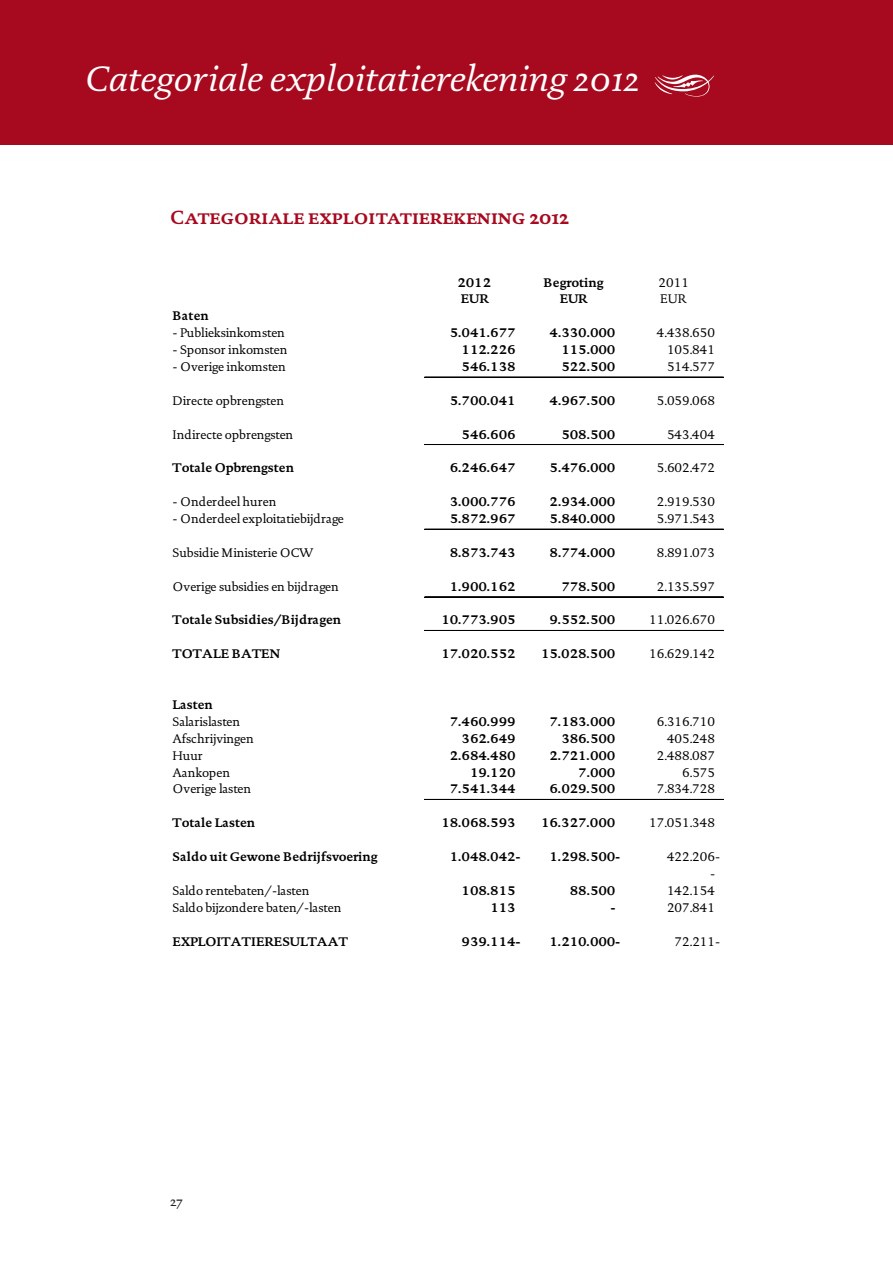
<style>
.page{position:relative;width:893px;height:1263px;background:#fff}
.page>*{position:absolute;margin:0;border:0;box-sizing:border-box;transform-origin:0 0}
.t1{font:italic 36px "DTL Documenta TOT";color:#fff}
.t2{font:700 19.5px "DTL Documenta TOT Caps";color:#a7091e}
.t3{font:13.5px "DTL Documenta TOT";color:#231f20}
.t4{font:12.75px/17px "DTL Documenta TOT";color:#000}
.t5{font:700 12.75px "DTL Documenta TOT";letter-spacing:-.01em;color:#000}
.t6{font:700 12.75px "DTL Documenta TOT";letter-spacing:.01em;color:#000}
.t7{font:700 12.75px "DTL Documenta TOT";letter-spacing:.02em;color:#000}
.s1{font-weight:700}
</style>
<div class="page">
<div style="left:0;top:0;width:893px;height:145px;background:#a7091e"></div>
<hr style="left:424px;top:376px;width:300px;height:1px;background:#000">
<hr style="left:424px;top:377px;width:300px;height:1px;background:#000">
<hr style="left:424px;top:444px;width:300px;height:1px;background:#000">
<hr style="left:424px;top:529px;width:300px;height:1px;background:#000">
<hr style="left:424px;top:596px;width:300px;height:1px;background:#000">
<hr style="left:424px;top:597px;width:300px;height:1px;background:#000">
<hr style="left:424px;top:630px;width:300px;height:1px;background:#000">
<hr style="left:424px;top:799px;width:300px;height:1px;background:#000">
<p class="t1" style="left:85px;top:57px;width:556px">Categoriale exploitatierekening 2012</p>
<p class="t2" style="left:170px;top:205px;width:401px">Categoriale exploitatierekening 2012</p>
<p class="t5" style="left:457px;top:274px;width:35px">2012</p>
<p class="t5" style="left:544px;top:274px;width:62px">Begroting</p>
<p class="t4" style="left:659px;top:274px;width:32px">2011</p>
<p class="t5" style="left:461px;top:291px;width:29px">EUR</p>
<p class="t5" style="left:560px;top:291px;width:29px">EUR</p>
<p class="t4" style="left:660px;top:291px;width:28px">EUR</p>
<p class="t5" style="left:173px;top:308px;width:38px">Baten</p>
<p class="t4" style="left:173px;top:324px;width:114px">- Publieksinkomsten</p>
<p class="t5" style="left:450px;top:325px;width:67px">5.041.677</p>
<p class="t5" style="left:550px;top:325px;width:67px">4.330.000</p>
<p class="t4" style="left:657px;top:324px;width:60px">4.438.650</p>
<p class="t4" style="left:173px;top:341px;width:116px">- Sponsor inkomsten</p>
<p class="t5" style="left:462px;top:342px;width:56px">112.226</p>
<p class="t5" style="left:561px;top:342px;width:56px">115.000</p>
<p class="t4" style="left:667px;top:341px;width:50px">105.841</p>
<p class="t4" style="left:173px;top:358px;width:115px">- Overige inkomsten</p>
<p class="t5" style="left:462px;top:359px;width:56px">546.138</p>
<p class="t5" style="left:561px;top:359px;width:56px">522.500</p>
<p class="t4" style="left:667px;top:358px;width:50px">514.577</p>
<p class="t4" style="left:173px;top:392px;width:113px">Directe opbrengsten</p>
<p class="t5" style="left:450px;top:393px;width:67px">5.700.041</p>
<p class="t5" style="left:550px;top:393px;width:67px">4.967.500</p>
<p class="t4" style="left:657px;top:392px;width:60px">5.059.068</p>
<p class="t4" style="left:173px;top:426px;width:122px">Indirecte opbrengsten</p>
<p class="t5" style="left:462px;top:426px;width:56px">546.606</p>
<p class="t5" style="left:561px;top:426px;width:56px">508.500</p>
<p class="t4" style="left:667px;top:426px;width:50px">543.404</p>
<p class="t5" style="left:173px;top:460px;width:123px">Totale Opbrengsten</p>
<p class="t5" style="left:450px;top:460px;width:67px">6.246.647</p>
<p class="t5" style="left:550px;top:460px;width:67px">5.476.000</p>
<p class="t4" style="left:657px;top:460px;width:60px">5.602.472</p>
<p class="t4" style="left:173px;top:493px;width:105px">- Onderdeel huren</p>
<p class="t5" style="left:450px;top:494px;width:67px">3.000.776</p>
<p class="t5" style="left:550px;top:494px;width:67px">2.934.000</p>
<p class="t4" style="left:657px;top:493px;width:60px">2.919.530</p>
<p class="t4" style="left:173px;top:510px;width:173px">- Onderdeel exploitatiebijdrage</p>
<p class="t5" style="left:450px;top:511px;width:67px">5.872.967</p>
<p class="t5" style="left:550px;top:511px;width:67px">5.840.000</p>
<p class="t4" style="left:657px;top:510px;width:60px">5.971.543</p>
<p class="t4" style="left:173px;top:544px;width:142px">Subsidie Ministerie OCW</p>
<p class="t5" style="left:450px;top:545px;width:67px">8.873.743</p>
<p class="t5" style="left:550px;top:545px;width:67px">8.774.000</p>
<p class="t4" style="left:657px;top:544px;width:60px">8.891.073</p>
<p class="t4" style="left:173px;top:578px;width:168px">Overige subsidies en bijdragen</p>
<p class="t5" style="left:450px;top:578px;width:67px">1.900.162</p>
<p class="t5" style="left:561px;top:578px;width:56px">778.500</p>
<p class="t4" style="left:657px;top:578px;width:60px">2.135.597</p>
<p class="t5" style="left:173px;top:612px;width:170px">Totale Subsidies/Bijdragen</p>
<p class="t5" style="left:441px;top:612px;width:76px">10.773.905</p>
<p class="t5" style="left:550px;top:612px;width:67px">9.552.500</p>
<p class="t4" style="left:649px;top:612px;width:67px">11.026.670</p>
<p class="t7" style="left:173px;top:646px;width:109px">TOTALE BATEN</p>
<p class="t5" style="left:441px;top:646px;width:76px">17.020.552</p>
<p class="t5" style="left:541px;top:646px;width:76px">15.028.500</p>
<p class="t4" style="left:649px;top:645px;width:67px">16.629.142</p>
<p class="t4" style="left:173px;top:696px;width:69px"><span class="s1">Lasten<br></span>Salarislasten</p>
<p class="t5" style="left:450px;top:714px;width:67px">7.460.999</p>
<p class="t5" style="left:550px;top:714px;width:67px">7.183.000</p>
<p class="t4" style="left:657px;top:713px;width:60px">6.316.710</p>
<p class="t4" style="left:173px;top:730px;width:83px">Afschrijvingen</p>
<p class="t5" style="left:462px;top:730px;width:56px">362.649</p>
<p class="t5" style="left:561px;top:730px;width:56px">386.500</p>
<p class="t4" style="left:667px;top:730px;width:50px">405.248</p>
<p class="t4" style="left:173px;top:747px;width:32px">Huur</p>
<p class="t5" style="left:450px;top:747px;width:67px">2.684.480</p>
<p class="t5" style="left:550px;top:747px;width:67px">2.721.000</p>
<p class="t4" style="left:657px;top:747px;width:60px">2.488.087</p>
<p class="t4" style="left:173px;top:764px;width:59px">Aankopen</p>
<p class="t5" style="left:470px;top:764px;width:47px">19.120</p>
<p class="t5" style="left:578px;top:764px;width:39px">7.000</p>
<p class="t4" style="left:682px;top:764px;width:34px">6.575</p>
<p class="t4" style="left:173px;top:781px;width:80px">Overige lasten</p>
<p class="t5" style="left:450px;top:781px;width:67px">7.541.344</p>
<p class="t5" style="left:550px;top:781px;width:67px">6.029.500</p>
<p class="t4" style="left:657px;top:781px;width:60px">7.834.728</p>
<p class="t5" style="left:173px;top:815px;width:84px">Totale Lasten</p>
<p class="t5" style="left:441px;top:815px;width:76px">18.068.593</p>
<p class="t5" style="left:541px;top:815px;width:76px">16.327.000</p>
<p class="t4" style="left:649px;top:814px;width:67px">17.051.348</p>
<p class="t5" style="left:173px;top:849px;width:207px">Saldo uit Gewone Bedrijfsvoering</p>
<p class="t5" style="left:450px;top:849px;width:72px">1.048.042-</p>
<p class="t5" style="left:550px;top:849px;width:72px">1.298.500-</p>
<p class="t4" style="left:710px;top:848px;width:12px;text-indent:-43px">422.206- -</p>
<p class="t4" style="left:173px;top:882px;width:138px">Saldo rentebaten/-lasten</p>
<p class="t5" style="left:462px;top:882px;width:56px">108.815</p>
<p class="t5" style="left:570px;top:882px;width:47px">88.500</p>
<p class="t4" style="left:667px;top:882px;width:50px">142.154</p>
<p class="t4" style="left:173px;top:899px;width:170px">Saldo bijzondere baten/-lasten</p>
<p class="t5" style="left:490px;top:899px;width:27px">113</p>
<p class="t5" style="left:610px;top:899px;width:7px">-</p>
<p class="t4" style="left:667px;top:899px;width:50px">207.841</p>
<p class="t6" style="left:173px;top:933px;width:177px">EXPLOITATIERESULTAAT</p>
<p class="t5" style="left:462px;top:933px;width:61px">939.114-</p>
<p class="t5" style="left:550px;top:933px;width:72px">1.210.000-</p>
<p class="t4" style="left:675px;top:933px;width:47px">72.211-</p>
<p class="t3" style="left:170px;top:1193px;width:14px">27</p>
</div>
